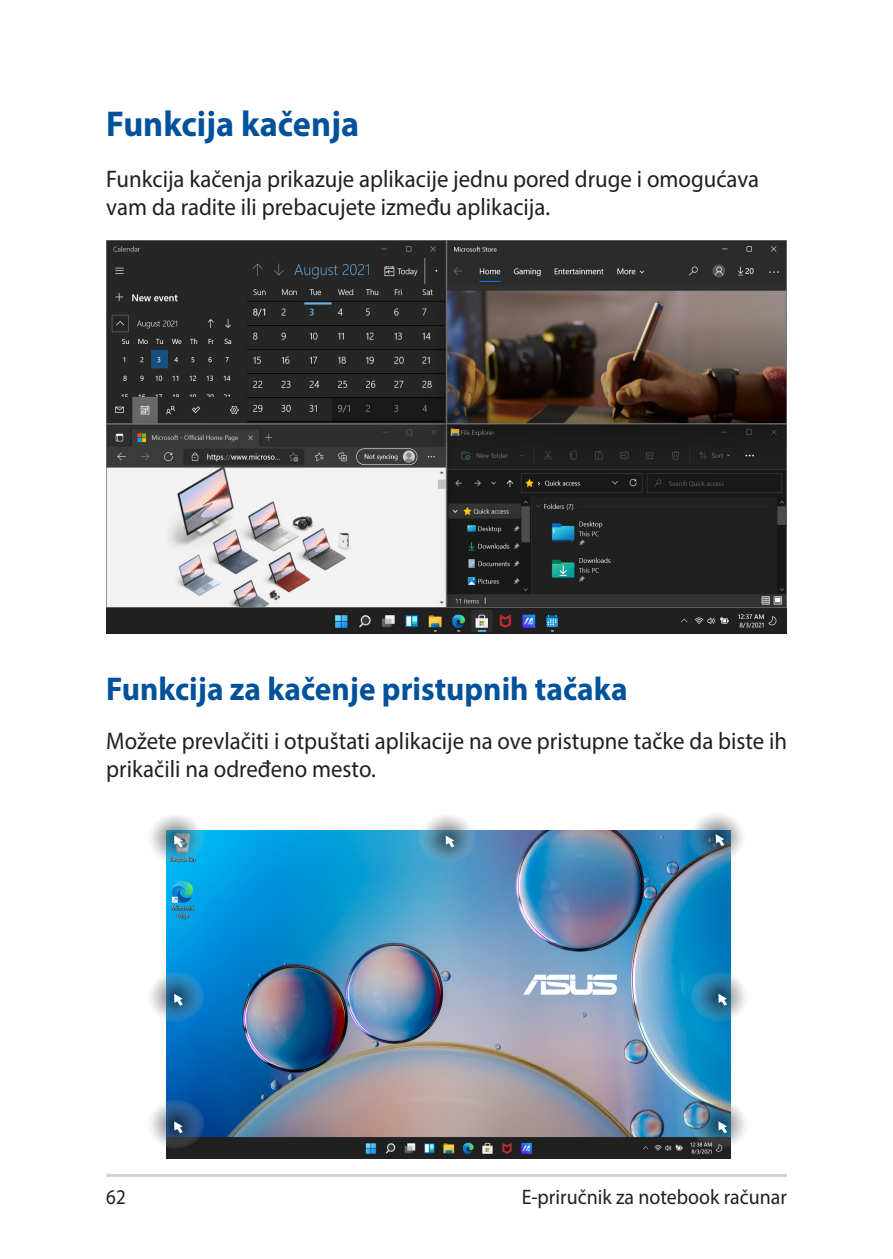
<style>
.page{position:relative;width:893px;height:1259px;background:#fff}
.page>*{position:absolute;margin:0;border:0;box-sizing:border-box;transform-origin:0 0}
.t1{font:700 36px "Myriad Pro";color:#01529a;scale:.95 1}
.t2{font:700 33px "Myriad Pro";color:#01529a;scale:.95 1}
.t3{font:24px/28.8px "Myriad Pro";color:#231f20;scale:.95 1}
.t4{font:21px "Myriad Pro";color:#231f20;scale:.95 1}
.t5{font:21px "Myriad Pro";color:#231f20;scale:.9 1}
</style>
<div class="page">
<hr style="left:106px;top:1174px;width:681px;height:3px;background:#d1d2d4">
<img style="left:106px;top:241px;width:681px;height:392px">
<img style="left:166px;top:830px;width:564px;height:329px">
<svg style="left:147px;top:813px;width:58px;height:50px"></svg>
<svg style="left:174px;top:835px;width:9px;height:12px"></svg>
<svg style="left:418px;top:813px;width:58px;height:50px;background:#7ea8be"></svg>
<svg style="left:446px;top:835px;width:8px;height:12px"></svg>
<svg style="left:688px;top:812px;width:58px;height:50px"></svg>
<svg style="left:716px;top:834px;width:8px;height:12px"></svg>
<svg style="left:147px;top:972px;width:58px;height:49px;background:#5999c2"></svg>
<svg style="left:174px;top:993px;width:9px;height:12px"></svg>
<svg style="left:691px;top:972px;width:58px;height:49px;background:#5799b9"></svg>
<svg style="left:718px;top:993px;width:9px;height:12px"></svg>
<svg style="left:147px;top:1099px;width:58px;height:50px;background:#5c7897"></svg>
<svg style="left:174px;top:1121px;width:9px;height:12px"></svg>
<svg style="left:691px;top:1099px;width:58px;height:50px;background:#748f9d"></svg>
<svg style="left:718px;top:1121px;width:9px;height:12px"></svg>
<h1 class="t1" style="left:106px;top:101px;width:268px">Funkcija kačenja</h1>
<p class="t3" style="left:106px;top:164px;width:689px">Funkcija kačenja prikazuje aplikacije jednu pored druge i omogućava vam da radite ili prebacujete između aplikacija.</p>
<h2 class="t2" style="left:106px;top:667px;width:550px">Funkcija za kačenje pristupnih tačaka</h2>
<p class="t3" style="left:106px;top:726px;width:718px">Možete prevlačiti i otpuštati aplikacije na ove pristupne tačke da biste ih prikačili na određeno mesto.</p>
<p class="t5" style="left:106px;top:1184px;width:23px">62</p>
<p class="t4" style="left:522px;top:1184px;width:281px">E-priručnik za notebook računar</p>
</div>
